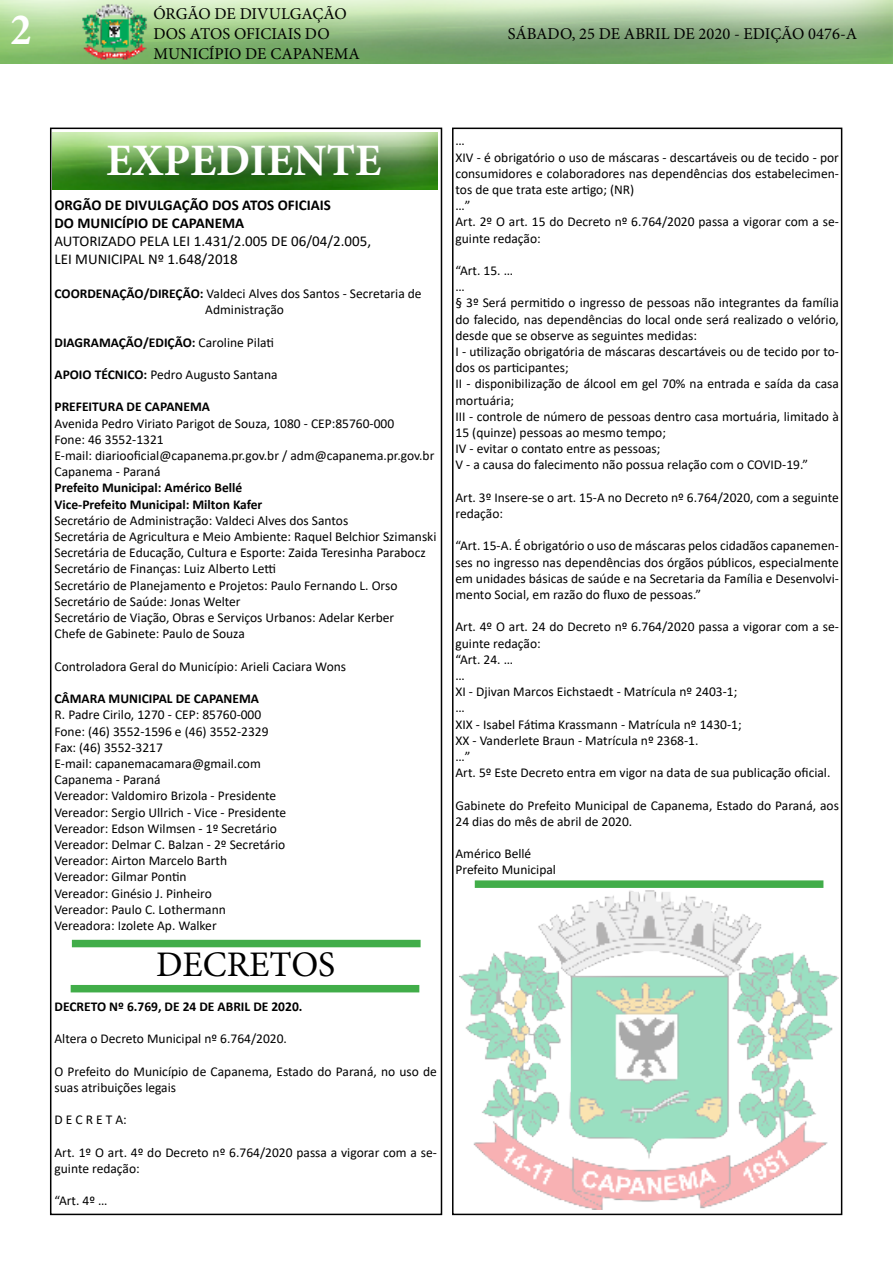
<style>
.page{position:relative;width:893px;height:1263px;background:#fff}
.page>*{position:absolute;margin:0;border:0;box-sizing:border-box;transform-origin:0 0}
.t1{font:700 45px "Minion Pro";color:#fff}
.t2{font:700 condensed 45px "Minion Pro";color:#fff}
.t3{font:36px "Minion Pro";color:#000}
.t4{font:16.5px/19.8px "Minion Pro";color:#000}
.t5{font:15px/18px "Calibri";color:#000}
.t6{font:700 15px/18px "Calibri";color:#000}
.t7{font:13.5px/16.2px "Calibri";color:#000}
.t8{font:700 13.5px/16.2px "Calibri";color:#000}
.s1{font-weight:700}
.s2{font-weight:400}
</style>
<div class="page">
<div style="left:50px;top:128px;width:392px;height:1087px;border:2px solid #000"></div>
<img style="left:0;top:0;width:893px;height:64px">
<div style="left:452px;top:128px;width:390px;height:1087px;border:2px solid #000"></div>
<img style="left:53px;top:132px;width:384px;height:58px">
<div style="left:72px;top:940px;width:349px;height:7px;background:#41ad49"></div>
<div style="left:71px;top:985px;width:348px;height:7px;background:#41ad49"></div>
<img style="left:459px;top:891px;width:380px;height:318px">
<div style="left:475px;top:880px;width:348px;height:8px;background:#41ad49"></div>
<h1 class="t2" style="left:11px;top:-1px;width:22px">2</h1>
<p class="t4" style="left:153px;top:4px;width:208px">ÓRGÃO DE DIVULGAÇÃO<br>DOS ATOS OFICIAIS DO<br>MUNICÍPIO DE CAPANEMA</p>
<p class="t4" style="left:508px;top:24px;width:351px">SÁBADO, 25 DE ABRIL DE 2020 - EDIÇÃO 0476-A</p>
<h1 class="t1" style="left:106px;top:129px;width:277px">EXPEDIENTE</h1>
<p class="t6" style="left:54px;top:196px;width:278px">ORGÃO DE DIVULGAÇÃO DOS ATOS OFICIAIS<br>DO MUNICÍPIO DE CAPANEMA</p>
<p class="t5" style="left:54px;top:231px;width:318px">AUTORIZADO PELA LEI 1.431/2.005 DE 06/04/2.005,<br>LEI MUNICIPAL Nº 1.648/2018</p>
<p class="t7" style="left:205px;top:285px;width:218px;text-indent:-151px"><span class="s1">COORDENAÇÃO/DIREÇÃO:</span> Valdeci Alves dos Santos - Secretaria de<br>Administração</p>
<p class="t8" style="left:54px;top:334px;width:221px">DIAGRAMAÇÃO/EDIÇÃO: <span class="s2">Caroline Pilati</span></p>
<p class="t7" style="left:54px;top:366px;width:225px"><span class="s1">APOIO TÉCNICO:</span> Pedro Augusto Santana</p>
<p class="t8" style="left:54px;top:399px;width:157px">PREFEITURA DE CAPANEMA</p>
<p class="t7" style="left:54px;top:415px;width:381px">Avenida Pedro Viriato Parigot de Souza, 1080 - CEP:85760-000<br>Fone: 46 3552-1321<br>E-mail: diariooficial@capanema.pr.gov.br / adm@capanema.pr.gov.br Capanema - Paraná</p>
<p class="t8" style="left:54px;top:480px;width:209px">Prefeito Municipal: Américo Bellé<br>Vice-Prefeito Municipal: Milton Kafer</p>
<p class="t7" style="left:54px;top:512px;width:384px">Secretário de Administração: Valdeci Alves dos Santos<br>Secretária de Agricultura e Meio Ambiente: Raquel Belchior Szimanski Secretária de Educação, Cultura e Esporte: Zaida Teresinha Parabocz Secretário de Finanças: Luiz Alberto Letti<br>Secretário de Planejamento e Projetos: Paulo Fernando L. Orso Secretário de Saúde: Jonas Welter<br>Secretário de Viação, Obras e Serviços Urbanos: Adelar Kerber<br>Chefe de Gabinete: Paulo de Souza</p>
<p class="t7" style="left:54px;top:658px;width:293px">Controladora Geral do Município: Arieli Caciara Wons</p>
<p class="t8" style="left:54px;top:690px;width:206px">CÂMARA MUNICIPAL DE CAPANEMA</p>
<p class="t7" style="left:54px;top:706px;width:233px">R. Padre Cirilo, 1270 - CEP: 85760-000<br>Fone: (46) 3552-1596 e (46) 3552-2329<br>Fax: (46) 3552-3217<br>E-mail: capanemacamara@gmail.com Capanema - Paraná<br>Vereador: Valdomiro Brizola - Presidente Vereador: Sergio Ullrich - Vice - Presidente Vereador: Edson Wilmsen - 1º Secretário Vereador: Delmar C. Balzan - 2º Secretário Vereador: Airton Marcelo Barth<br>Vereador: Gilmar Pontin<br>Vereador: Ginésio J. Pinheiro<br>Vereador: Paulo C. Lothermann Vereadora: Izolete Ap. Walker</p>
<h2 class="t3" style="left:156px;top:941px;width:181px">DECRETOS</h2>
<p class="t8" style="left:54px;top:998px;width:249px">DECRETO Nº 6.769, DE 24 DE ABRIL DE 2020.</p>
<p class="t7" style="left:54px;top:1030px;width:234px">Altera o Decreto Municipal nº 6.764/2020.</p>
<p class="t7" style="left:54px;top:1063px;width:384px">O Prefeito do Município de Capanema, Estado do Paraná, no uso de suas atribuições legais</p>
<p class="t7" style="left:54px;top:1111px;width:74px">D E C R E T A:</p>
<p class="t7" style="left:54px;top:1144px;width:384px">Art. 1º O art. 4º do Decreto nº 6.764/2020 passa a vigorar com a se&shy;guinte redação:</p>
<p class="t7" style="left:54px;top:1192px;width:54px">“Art. 4º …</p>
<p class="t7" style="left:455px;top:132px;width:385px">…<br>XIV - é obrigatório o uso de máscaras - descartáveis ou de tecido - por consumidores e colaboradores nas dependências dos estabelecimen&shy;tos de que trata este artigo; (NR)<br>…”<br>Art. 2º O art. 15 do Decreto nº 6.764/2020 passa a vigorar com a se&shy;guinte redação:</p>
<p class="t7" style="left:455px;top:262px;width:385px">“Art. 15. …<br>…<br>§ 3º Será permitido o ingresso de pessoas não integrantes da família do falecido, nas dependências do local onde será realizado o velório, desde que se observe as seguintes medidas:<br>I - utilização obrigatória de máscaras descartáveis ou de tecido por to&shy;dos os participantes;<br>II - disponibilização de álcool em gel 70% na entrada e saída da casa mortuária;<br>III - controle de número de pessoas dentro casa mortuária, limitado à 15 (quinze) pessoas ao mesmo tempo;<br>IV - evitar o contato entre as pessoas;<br>V - a causa do falecimento não possua relação com o COVID-19.”</p>
<p class="t7" style="left:455px;top:489px;width:385px">Art. 3º Insere-se o art. 15-A no Decreto nº 6.764/2020, com a seguinte redação:</p>
<p class="t7" style="left:455px;top:537px;width:385px;text-align:justify">“Art. 15-A. É obrigatório o uso de máscaras pelos cidadãos capanemen&shy;ses no ingresso nas dependências dos órgãos públicos, especialmente em unidades básicas de saúde e na Secretaria da Família e Desenvolvi&shy;mento Social, em razão do fluxo de pessoas.”</p>
<p class="t7" style="left:455px;top:618px;width:385px">Art. 4º O art. 24 do Decreto nº 6.764/2020 passa a vigorar com a se&shy;guinte redação:<br>“Art. 24. …<br>…<br>XI - Djivan Marcos Eichstaedt - Matrícula nº 2403-1;<br>…<br>XIX - Isabel Fátima Krassmann - Matrícula nº 1430-1;<br>XX - Vanderlete Braun - Matrícula nº 2368-1.<br>…”<br>Art. 5º Este Decreto entra em vigor na data de sua publicação oficial.</p>
<p class="t7" style="left:455px;top:797px;width:385px">Gabinete do Prefeito Municipal de Capanema, Estado do Paraná, aos<br>24 dias do mês de abril de 2020.</p>
<p class="t7" style="left:455px;top:845px;width:102px">Américo Bellé<br>Prefeito Municipal</p>
</div>
